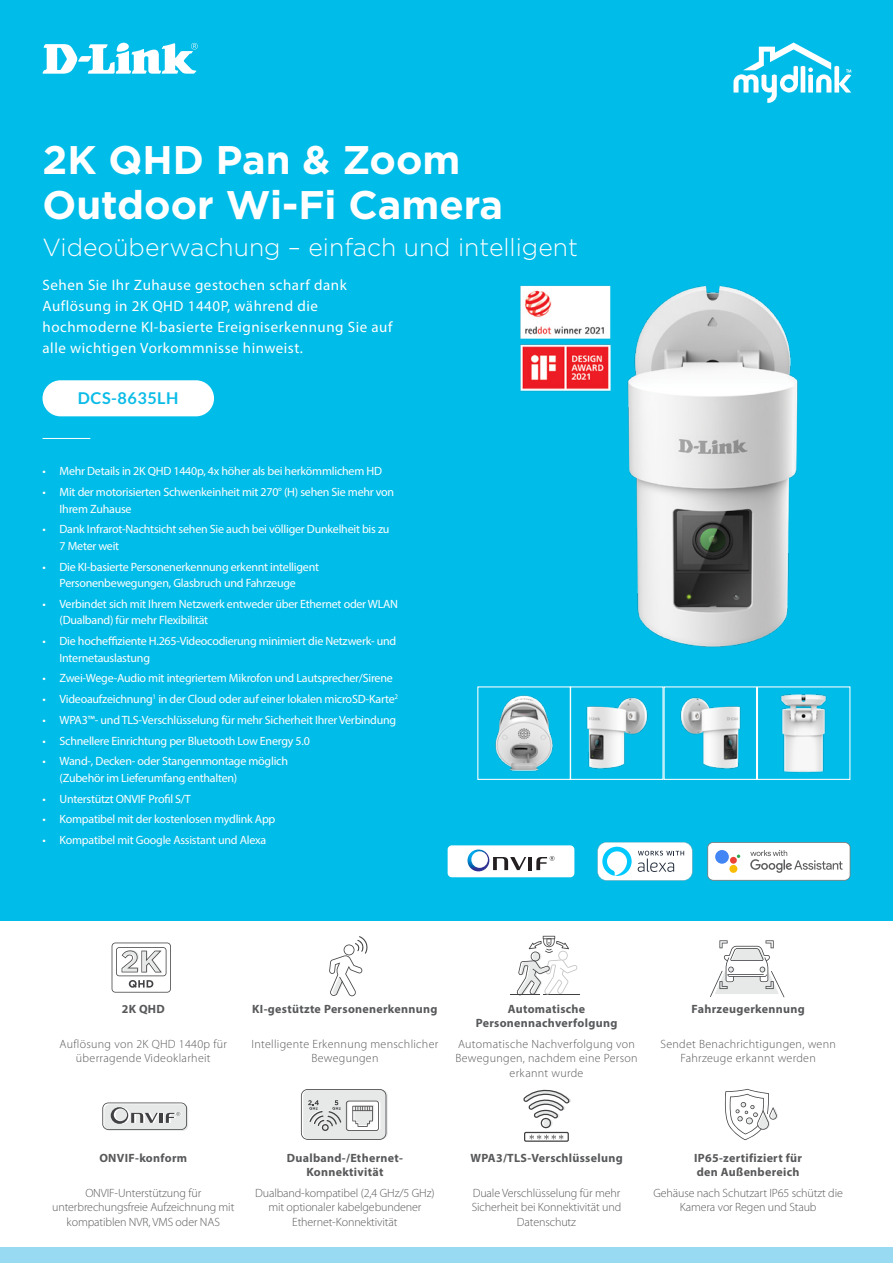
<style>
.page{position:relative;width:893px;height:1263px;background:#fff}
.page>*{position:absolute;margin:0;border:0;box-sizing:border-box;transform-origin:0 0}
.t1{font:700 39.9px/44.4px "Gotham";color:#fff}
.t2{font:300 24.75px "Gotham";color:#fff}
.t3{font:700 16.35px "Lato";letter-spacing:.03em;color:#0bbce7}
.t4{font:15px/21px "Myriad Pro";letter-spacing:.035em;color:#fff}
.t5{font:12px/16.5px "Myriad Pro";letter-spacing:-.02em;color:#fff}
.t6{font:300 12px/14.4px "Myriad Pro";letter-spacing:-.01em;color:#58595b;text-align:center}
.t7{font:300 12px/14.4px "Myriad Pro";letter-spacing:.025em;color:#58595b;text-align:center}
.t8{font:700 12px/14.4px "Myriad Pro";letter-spacing:.025em;color:#58595b;text-align:center}
</style>
<div class="page">
<div style="left:0;top:0;width:893px;height:921px;background:#00bce8"></div>
<svg style="left:733px;top:43px;width:118px;height:60px"></svg>
<hr style="left:43px;top:438px;width:47px;height:1px;background:#fff">
<div style="left:43px;top:380px;width:171px;height:36px;background:#fff;border-radius:18px"></div>
<svg style="left:42px;top:42px;width:156px;height:32px"></svg>
<img style="left:520px;top:285px;width:278px;height:362px">
<div style="left:0;top:1248px;width:893px;height:15px;background:#97daf2"></div>
<img style="left:495px;top:695px;width:58px;height:76px">
<img style="left:586px;top:697px;width:62px;height:72px">
<div style="left:570px;top:686px;width:93px;height:94px;border:1px solid #fff"></div>
<img style="left:680px;top:697px;width:61px;height:72px">
<div style="left:663px;top:686px;width:94px;height:94px;border:1px solid #fff"></div>
<img style="left:781px;top:694px;width:45px;height:79px">
<div style="left:757px;top:686px;width:93px;height:94px;border:1px solid #fff"></div>
<svg style="left:597px;top:842px;width:96px;height:39px;background:#cfeaf1"></svg>
<div style="left:448px;top:845px;width:126px;height:32px;background:#fff;border-radius:4px"></div>
<hr style="left:528px;top:857px;width:4px;height:13px;background:#231f20">
<svg style="left:467px;top:849px;width:59px;height:22px"></svg>
<svg style="left:536px;top:856px;width:18px;height:14px"></svg>
<svg style="left:707px;top:842px;width:143px;height:39px;background:#e8eaeb"></svg>
<div style="left:730px;top:857px;width:7px;height:7px;background:#eb4236;border-radius:50%"></div>
<div style="left:729px;top:865px;width:8px;height:8px;background:#fabd05;border-radius:50%"></div>
<div style="left:715px;top:850px;width:14px;height:14px;background:#4285f5;border-radius:50%"></div>
<svg style="left:725px;top:1089px;width:53px;height:51px"></svg>
<svg style="left:523px;top:1089px;width:48px;height:53px"></svg>
<svg style="left:112px;top:942px;width:59px;height:50px"></svg>
<svg style="left:329px;top:936px;width:39px;height:60px"></svg>
<hr style="left:510px;top:994px;width:30px;height:1px;background:#414144">
<hr style="left:544px;top:994px;width:36px;height:1px;background:#414144">
<svg style="left:516px;top:936px;width:61px;height:59px"></svg>
<svg style="left:710px;top:940px;width:74px;height:57px"></svg>
<svg style="left:102px;top:1102px;width:86px;height:29px;background:#cccccd"></svg>
<svg style="left:301px;top:1089px;width:87px;height:51px;background:#d5d5d6"></svg>
<p class="t1" style="left:43px;top:138px;width:462px">2K QHD Pan &amp; Zoom<br>Outdoor Wi-Fi Camera</p>
<p class="t2" style="left:43px;top:232px;width:537px">Videoüberwachung – einfach und intelligent</p>
<p class="t4" style="left:43px;top:274px;width:351px">Sehen Sie Ihr Zuhause gestochen scharf dank Auflösung in 2K QHD 1440P, während die hochmoderne KI-basierte Ereigniserkennung Sie auf alle wichtigen Vorkommnisse hinweist.</p>
<p class="t3" style="left:78px;top:389px;width:102px">DCS-8635LH</p>
<p class="t5" style="left:43px;top:463px;width:341px">• Mehr Details in 2K QHD 1440p, 4x höher als bei herkömmlichem HD</p>
<p class="t5" style="left:60px;top:483px;width:336px;text-indent:-17px">• Mit der motorisierten Schwenkeinheit mit 270° (H) sehen Sie mehr von<br>Ihrem Zuhause</p>
<p class="t5" style="left:60px;top:521px;width:331px;text-indent:-17px">• Dank Infrarot-Nachtsicht sehen Sie auch bei völliger Dunkelheit bis zu<br>7 Meter weit</p>
<p class="t5" style="left:43px;top:558px;width:278px;text-align:center">• Die KI-basierte Personenerkennung erkennt intelligent<br>Personenbewegungen, Glasbruch und Fahrzeuge</p>
<p class="t5" style="left:60px;top:595px;width:340px;text-indent:-17px">• Verbindet sich mit Ihrem Netzwerk entweder über Ethernet oder WLAN (Dualband) für mehr Flexibilität</p>
<p class="t5" style="left:60px;top:633px;width:338px;text-indent:-17px">• Die hocheffiziente H.265-Videocodierung minimiert die Netzwerk- und<br>Internetauslastung</p>
<p class="t5" style="left:43px;top:670px;width:352px">• Zwei-Wege-Audio mit integriertem Mikrofon und Lautsprecher/Sirene</p>
<p class="t5" style="left:43px;top:691px;width:357px">• Videoaufzeichnung<sup>1</sup> in der Cloud oder auf einer lokalen microSD-Karte<sup>2</sup></p>
<p class="t5" style="left:43px;top:711px;width:355px">• WPA3™- und TLS-Verschlüsselung für mehr Sicherheit Ihrer Verbindung</p>
<p class="t5" style="left:43px;top:732px;width:269px">• Schnellere Einrichtung per Bluetooth Low Energy 5.0</p>
<p class="t5" style="left:60px;top:753px;width:230px;text-indent:-17px">• Wand-, Decken- oder Stangenmontage möglich (Zubehör im Lieferumfang enthalten)</p>
<p class="t5" style="left:43px;top:790px;width:150px">• Unterstützt ONVIF Profil S/T</p>
<p class="t5" style="left:43px;top:811px;width:234px">• Kompatibel mit der kostenlosen mydlink App</p>
<p class="t5" style="left:43px;top:832px;width:225px">• Kompatibel mit Google Assistant und Alexa</p>
<p class="t8" style="left:122px;top:1001px;width:45px">2K QHD</p>
<p class="t8" style="left:252px;top:1001px;width:187px">KI-gestützte Personenerkennung</p>
<p class="t8" style="left:476px;top:1001px;width:143px">Automatische<br>Personennachverfolgung</p>
<p class="t8" style="left:691px;top:1001px;width:115px">Fahrzeugerkennung</p>
<p class="t7" style="left:60px;top:1037px;width:169px">Auflösung von 2K QHD 1440p für überragende Videoklarheit</p>
<p class="t7" style="left:251px;top:1037px;width:188px">Intelligente Erkennung menschlicher<br>Bewegungen</p>
<p class="t7" style="left:455px;top:1037px;width:184px">Automatische Nachverfolgung von<br>Bewegungen, nachdem eine Person erkannt wurde</p>
<p class="t7" style="left:660px;top:1037px;width:177px">Sendet Benachrichtigungen, wenn<br>Fahrzeuge erkannt werden</p>
<p class="t8" style="left:99px;top:1150px;width:89px">ONVIF-konform</p>
<p class="t8" style="left:287px;top:1150px;width:118px">Dualband-/Ethernet-<br>Konnektivität</p>
<p class="t8" style="left:470px;top:1150px;width:154px">WPA3/TLS-Verschlüsselung</p>
<p class="t8" style="left:694px;top:1150px;width:109px;text-align:left">IP65-zertifiziert für den Außenbereich</p>
<p class="t6" style="left:52px;top:1186px;width:184px">ONVIF-Unterstützung für unterbrechungsfreie Aufzeichnung mit kompatiblen NVR, VMS oder NAS</p>
<p class="t6" style="left:255px;top:1186px;width:181px">Dualband-kompatibel (2,4 GHz/5 GHz) mit optionaler kabelgebundener<br>Ethernet-Konnektivität</p>
<p class="t6" style="left:472px;top:1186px;width:151px">Duale Verschlüsselung für mehr<br>Sicherheit bei Konnektivität und<br>Datenschutz</p>
<p class="t6" style="left:653px;top:1186px;width:191px">Gehäuse nach Schutzart IP65 schützt die<br>Kamera vor Regen und Staub</p>
</div>
